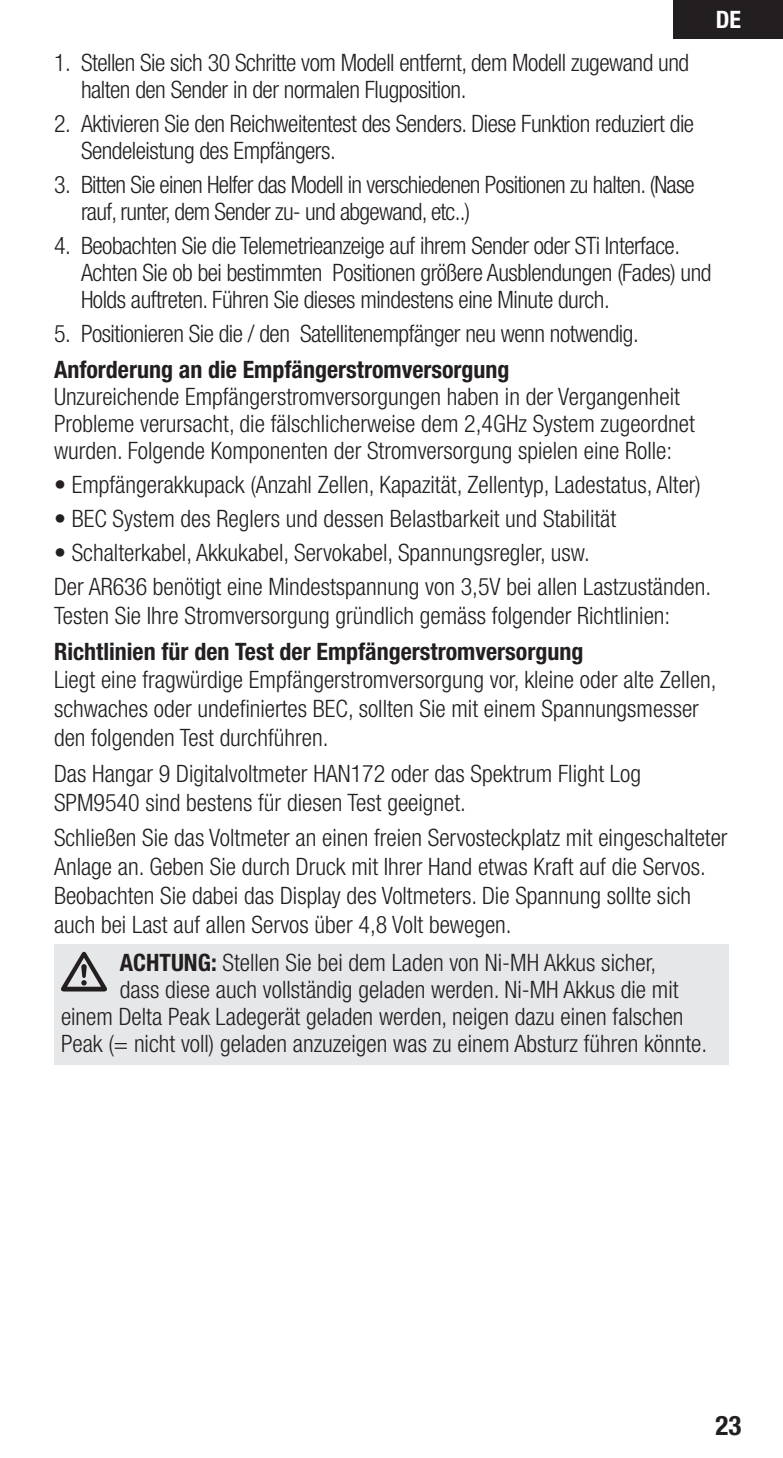
<style>
.page{position:relative;width:783px;height:1458px;background:#fff}
.page>*{position:absolute;margin:0;border:0;box-sizing:border-box;transform-origin:0 0}
.t1{font:700 condensed 27px "Helvetica Neue LT Std";color:#231f20}
.t2{font:300 condensed 24px/28.8px "Helvetica Neue LT Std";color:#231f20}
.t3{font:300 condensed 24px/27px "Helvetica Neue LT Std";letter-spacing:-.02em;color:#231f20}
.t4{font:300 condensed 24px/27px "Helvetica Neue LT Std";letter-spacing:-.03em;color:#231f20}
.t5{font:700 condensed 24px "Helvetica Neue LT Std";color:#231f20}
.t6{font:700 condensed 24px "Helvetica Neue LT Std";color:#fff}
.s1{font-weight:700}
</style>
<div class="page">
<div style="left:674px;top:0;width:109px;height:39px;background:#231f20"></div>
<div style="left:54px;top:945px;width:675px;height:120px;background:#e6e7e9"></div>
<svg style="left:61px;top:952px;width:45px;height:39px"></svg>
<p class="t6" style="left:716px;top:5px;width:27px">DE</p>
<p class="t3" style="left:81px;top:49px;width:610px;text-indent:-27px">1. Stellen Sie sich 30 Schritte vom Modell entfernt, dem Modell zugewand und halten den Sender in der normalen Flugposition.</p>
<p class="t3" style="left:81px;top:110px;width:615px;text-indent:-27px">2. Aktivieren Sie den Reichweitentest des Senders. Diese Funktion reduziert die<br>Sendeleistung des Empfängers.</p>
<p class="t4" style="left:81px;top:171px;width:615px;text-indent:-27px">3. Bitten Sie einen Helfer das Modell in verschiedenen Positionen zu halten. (Nase rauf, runter, dem Sender zu- und abgewand, etc..)</p>
<p class="t3" style="left:81px;top:232px;width:632px;text-indent:-27px">4. Beobachten Sie die Telemetrieanzeige auf ihrem Sender oder STi Interface.<br>Achten Sie ob bei bestimmten Positionen größere Ausblendungen (Fades) und<br>Holds auftreten. Führen Sie dieses mindestens eine Minute durch.</p>
<p class="t3" style="left:54px;top:320px;width:586px">5. Positionieren Sie die / den Satellitenempfänger neu wenn notwendig.</p>
<p class="t5" style="left:54px;top:355px;width:457px">Anforderung an die Empfängerstromversorgung</p>
<p class="t2" style="left:54px;top:383px;width:642px;line-height:27px">Unzureichende Empfängerstromversorgungen haben in der Vergangenheit<br>Probleme verursacht, die fälschlicherweise dem 2,4GHz System zugeordnet wurden. Folgende Komponenten der Stromversorgung spielen eine Rolle:</p>
<p class="t2" style="left:54px;top:470px;width:648px">• Empfängerakkupack (Anzahl Zellen, Kapazität, Zellentyp, Ladestatus, Alter)</p>
<p class="t2" style="left:54px;top:504px;width:564px">• BEC System des Reglers und dessen Belastbarkeit und Stabilität</p>
<p class="t2" style="left:54px;top:535px;width:659px;line-height:33.9px">• Schalterkabel, Akkukabel, Servokabel, Spannungsregler, usw.<br>Der AR636 benötigt eine Mindestspannung von 3,5V bei allen Lastzuständen.</p>
<p class="t2" style="left:54px;top:601px;width:618px">Testen Sie Ihre Stromversorgung gründlich gemäss folgender Richtlinien:</p>
<p class="t5" style="left:54px;top:637px;width:531px">Richtlinien für den Test der Empfängerstromversorgung</p>
<p class="t2" style="left:54px;top:665px;width:664px">Liegt eine fragwürdige Empfängerstromversorgung vor, kleine oder alte Zellen, schwaches oder undefiniertes BEC, sollten Sie mit einem Spannungsmesser den folgenden Test durchführen.</p>
<p class="t2" style="left:54px;top:759px;width:589px">Das Hangar 9 Digitalvoltmeter HAN172 oder das Spektrum Flight Log<br>SPM9540 sind bestens für diesen Test geeignet.</p>
<p class="t2" style="left:54px;top:823px;width:675px">Schließen Sie das Voltmeter an einen freien Servosteckplatz mit eingeschalteter Anlage an. Geben Sie durch Druck mit Ihrer Hand etwas Kraft auf die Servos.<br>Beobachten Sie dabei das Display des Voltmeters. Die Spannung sollte sich auch bei Last auf allen Servos über 4,8 Volt bewegen.</p>
<p class="t2" style="left:120px;top:947px;width:538px"><span class="s1">ACHTUNG:</span> Stellen Sie bei dem Laden von Ni-MH Akkus sicher,</p>
<p class="t2" style="left:120px;top:974px;width:560px">dass diese auch vollständig geladen werden. Ni-MH Akkus die mit</p>
<p class="t2" style="left:61px;top:1001px;width:624px">einem Delta Peak Ladegerät geladen werden, neigen dazu einen falschen</p>
<p class="t2" style="left:61px;top:1028px;width:648px">Peak (= nicht voll) geladen anzuzeigen was zu einem Absturz führen könnte.</p>
<p class="t1" style="left:716px;top:1409px;width:27px">23</p>
</div>
